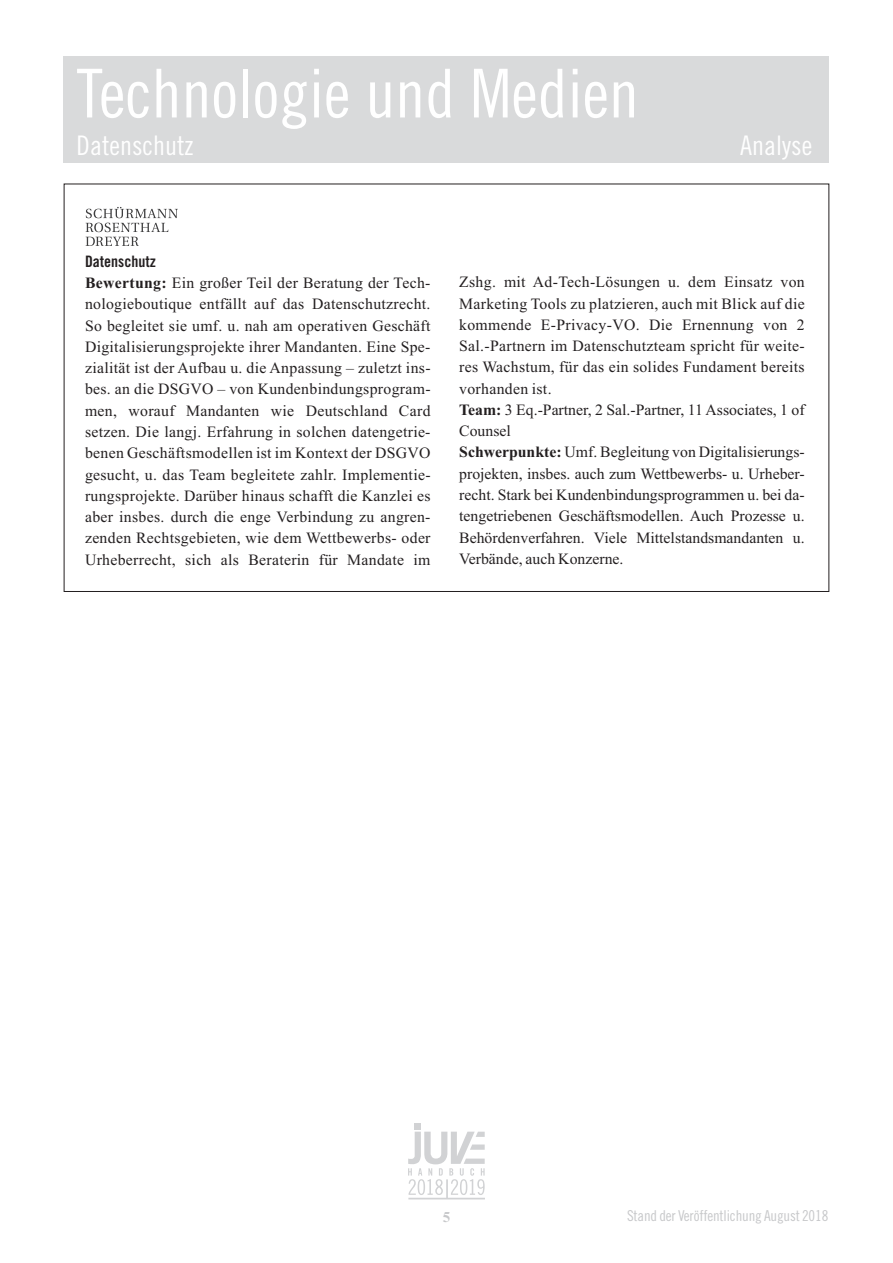
<style>
.page{position:relative;width:893px;height:1263px;background:#fff}
.page>*{position:absolute;margin:0;border:0;box-sizing:border-box;transform-origin:0 0}
.t1{font:67.5px "Trade Gothic LT Std Cn 18";color:#fff}
.t2{font:27px "Trade Gothic LT Std Cn 18";color:#fff}
.t3{font:15.75px/21.3px "Juve Times New Roman";color:#231f20;text-align:justify}
.t4{font:15.75px "Trade Gothic LT Std Bd Cn 20";color:#231f20}
.t5{font:15px "Trade Gothic LT Std Cn 18";letter-spacing:-.01em;color:#c7c8ca}
.t6{font:700 15px "Juve Times New Roman";color:#c7c8ca}
.s1{font-weight:700}
</style>
<div class="page">
<svg style="left:408px;top:1123px;width:77px;height:76px"></svg>
<div style="left:64px;top:56px;width:765px;height:107px;background:#d9dadb"></div>
<svg style="left:86px;top:207px;width:92px;height:39px"></svg>
<h1 class="t1" style="left:77px;top:53px;width:564px">Technologie und Medien</h1>
<h2 class="t2" style="left:77px;top:129px;width:118px">Datenschutz</h2>
<h2 class="t2" style="left:740px;top:129px;width:73px">Analyse</h2>
<p class="t4" style="left:85px;top:252px;width:72px">Datenschutz</p>
<p class="t3" style="left:85px;top:272px;width:347px"><span class="s1">Bewertung:</span> Ein großer Teil der Beratung der Tech&shy;nologieboutique entfällt auf das Datenschutzrecht.<br>So begleitet sie umf. u. nah am operativen Geschäft Digitalisierungsprojekte ihrer Mandanten. Eine Spe&shy;zialität ist der Aufbau u. die Anpassung – zuletzt ins&shy;bes. an die DSGVO – von Kundenbindungsprogram&shy;men, worauf Mandanten wie Deutschland Card setzen. Die langj. Erfahrung in solchen datengetrie&shy;benen Geschäftsmodellen ist im Kontext der DSGVO gesucht, u. das Team begleitete zahlr. Implementie&shy;rungsprojekte. Darüber hinaus schafft die Kanzlei es aber insbes. durch die enge Verbindung zu angren&shy;zenden Rechtsgebieten, wie dem Wettbewerbs- oder Urheberrecht, sich als Beraterin für Mandate im</p>
<p class="t3" style="left:459px;top:271px;width:347px;text-align:left">Zshg. mit Ad-Tech-Lösungen u. dem Einsatz von Marketing Tools zu platzieren, auch mit Blick auf die kommende E-Privacy-VO. Die Ernennung von 2<br>Sal.-Partnern im Datenschutzteam spricht für weite&shy;res Wachstum, für das ein solides Fundament bereits vorhanden ist.<br><span class="s1">Team:</span> 3 Eq.-Partner, 2 Sal.-Partner, 11 Associates, 1 of Counsel<br><span class="s1">Schwerpunkte:</span> Umf. Begleitung von Digitalisierungs&shy;projekten, insbes. auch zum Wettbewerbs- u. Urheber&shy;recht. Stark bei Kundenbindungsprogrammen u. bei da&shy;tengetriebenen Geschäftsmodellen. Auch Prozesse u.<br>Behördenverfahren. Viele Mittelstandsmandanten u.<br>Verbände, auch Konzerne.</p>
<p class="t6" style="left:443px;top:1209px;width:9px">5</p>
<p class="t5" style="left:627px;top:1207px;width:203px">Stand der Veröffentlichung August 2018</p>
</div>
